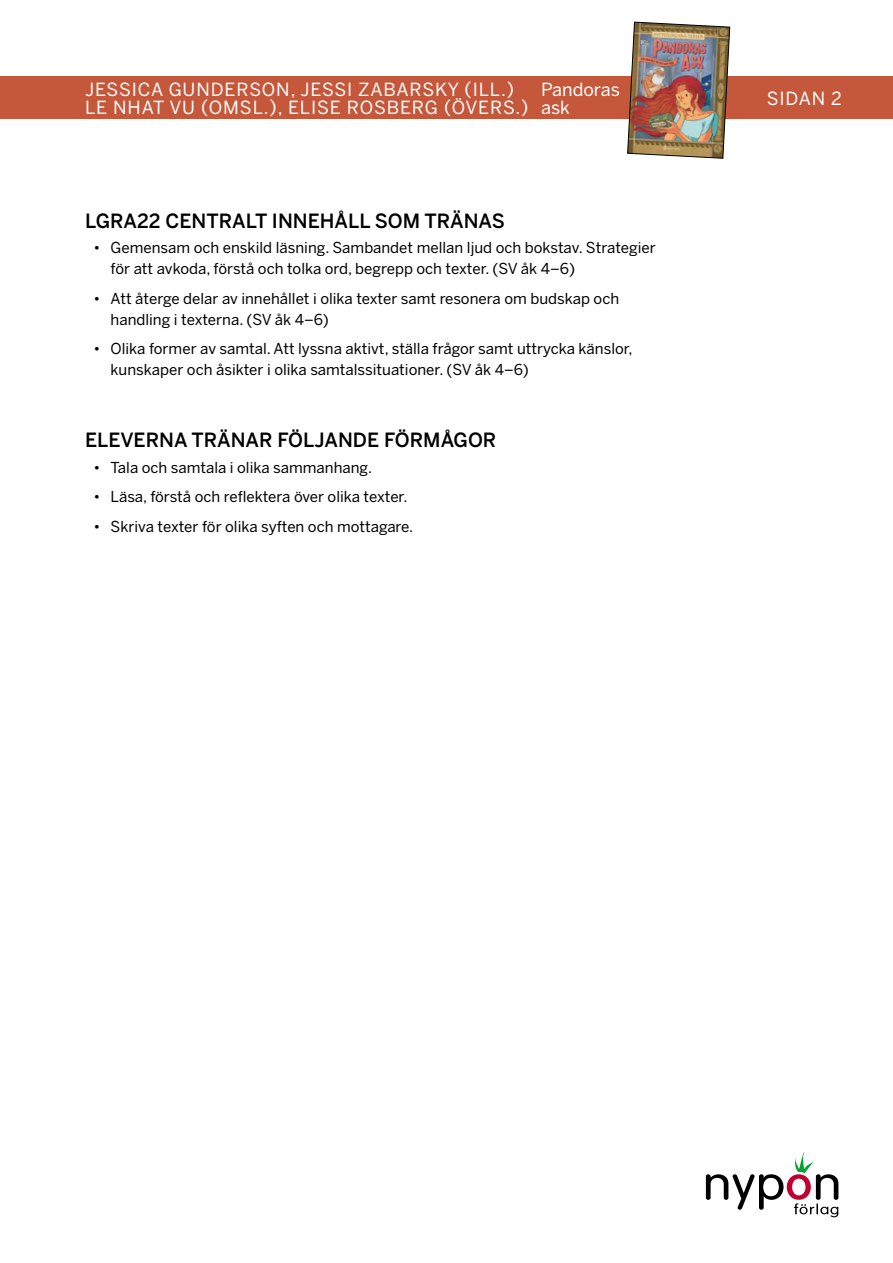
<style>
.page{position:relative;width:893px;height:1263px;background:#fff}
.page>*{position:absolute;margin:0;border:0;box-sizing:border-box;transform-origin:0 0}
.t1{font:500 19.5px "Benton Sans";color:#000}
.t2{font:18px/18px "Benton Sans";letter-spacing:.05em;color:#fff}
.t3{font:18px/18px "Benton Sans";color:#fff}
.t4{font:15px/21px "Benton Sans";color:#000}
</style>
<div class="page">
<svg style="left:706px;top:1152px;width:132px;height:65px"></svg>
<div style="left:0;top:77px;width:893px;height:42px;background:#c5573b"></div>
<img style="left:627px;top:21px;width:103px;height:138px">
<p class="t2" style="left:85px;top:80px;width:445px">JESSICA GUNDERSON, JESSI ZABARSKY (ILL.)<br>LE NHAT VU (OMSL.), ELISE ROSBERG (ÖVERS.)</p>
<p class="t2" style="left:767px;top:89px;width:77px">SIDAN 2</p>
<p class="t3" style="left:541px;top:80px;width:80px">Pandoras ask</p>
<h1 class="t1" style="left:85px;top:209px;width:421px">LGRA22 CENTRALT INNEHÅLL SOM TRÄNAS</h1>
<p class="t4" style="left:111px;top:237px;width:547px;text-indent:-17px">• Gemensam och enskild läsning. Sambandet mellan ljud och bokstav. Strategier för att avkoda, förstå och tolka ord, begrepp och texter. (SV åk 4–6)</p>
<p class="t4" style="left:111px;top:288px;width:510px;text-indent:-17px">• Att återge delar av innehållet i olika texter samt resonera om budskap och handling i texterna. (SV åk 4–6)</p>
<p class="t4" style="left:111px;top:338px;width:524px;text-indent:-17px">• Olika former av samtal. Att lyssna aktivt, ställa frågor samt uttrycka känslor, kunskaper och åsikter i olika samtalssituationer. (SV åk 4–6)</p>
<h1 class="t1" style="left:85px;top:428px;width:413px">ELEVERNA TRÄNAR FÖLJANDE FÖRMÅGOR</h1>
<p class="t4" style="left:94px;top:457px;width:280px">• Tala och samtala i olika sammanhang.</p>
<p class="t4" style="left:94px;top:486px;width:315px">• Läsa, förstå och reflektera över olika texter.</p>
<p class="t4" style="left:94px;top:516px;width:321px">• Skriva texter för olika syften och mottagare.</p>
</div>
